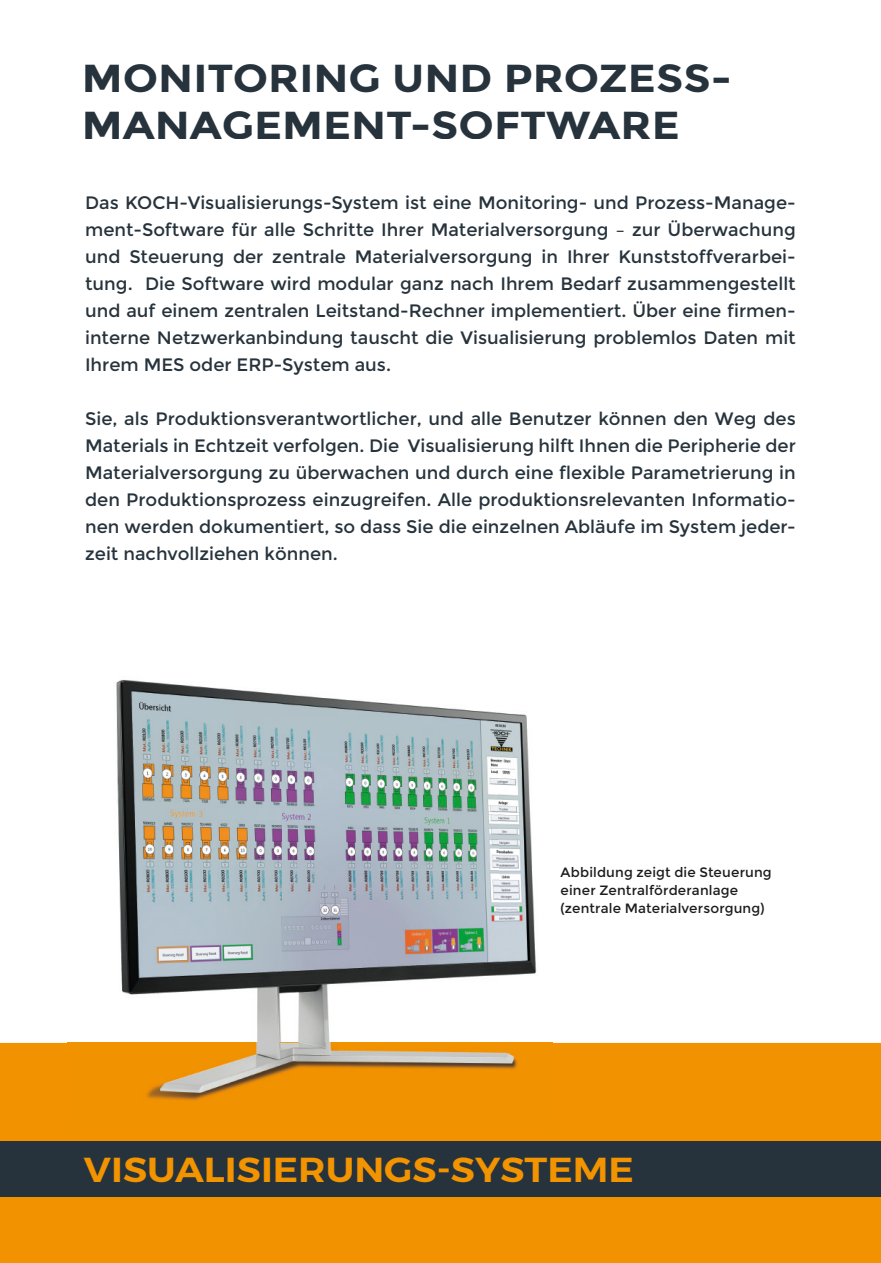
<style>
.page{position:relative;width:881px;height:1263px;background:#fff}
.page>*{position:absolute;margin:0;border:0;box-sizing:border-box;transform-origin:0 0}
.t1{font:700 39px/46.8px "Montserrat";color:#27333c;scale:1.1 1}
.t2{font:600 34.5px "Montserrat";color:#f29300;scale:1.1 1}
.t3{font:18px/27px "Montserrat";color:#27333c;text-align:justify}
.t4{font:13.5px/18px "Montserrat";letter-spacing:.01em;color:#1c1c1b}
</style>
<div class="page">
<div style="left:0;top:1043px;width:880px;height:220px;background:#f29200"></div>
<div style="left:0;top:1141px;width:880px;height:55px;background:#27333c"></div>
<img style="left:68px;top:680px;width:484px;height:451px">
<h1 class="t1" style="left:82px;top:55px;width:592px">MONITORING UND PROZESS-<br>MANAGEMENT-SOFTWARE</h1>
<p class="t3" style="left:85px;top:189px;width:712px">Das KOCH-Visualisierungs-System ist eine Monitoring- und Prozess-Manage&shy;ment-Software für alle Schritte Ihrer Materialversorgung – zur Überwachung und Steuerung der zentrale Materialversorgung in Ihrer Kunststoffverarbei&shy;tung. Die Software wird modular ganz nach Ihrem Bedarf zusammengestellt und auf einem zentralen Leitstand-Rechner implementiert. Über eine firmen&shy;interne Netzwerkanbindung tauscht die Visualisierung problemlos Daten mit Ihrem MES oder ERP-System aus.</p>
<p class="t3" style="left:85px;top:405px;width:712px">Sie, als Produktionsverantwortlicher, und alle Benutzer können den Weg des Materials in Echtzeit verfolgen. Die Visualisierung hilft Ihnen die Peripherie der Materialversorgung zu überwachen und durch eine flexible Parametrierung in den Produktionsprozess einzugreifen. Alle produktionsrelevanten Informatio&shy;nen werden dokumentiert, so dass Sie die einzelnen Abläufe im System jeder&shy;zeit nachvollziehen können.</p>
<p class="t4" style="left:560px;top:863px;width:212px">Abbildung zeigt die Steuerung einer Zentralförderanlage (zentrale Materialversorgung)</p>
<h2 class="t2" style="left:84px;top:1142px;width:501px">VISUALISIERUNGS-SYSTEME</h2>
</div>
